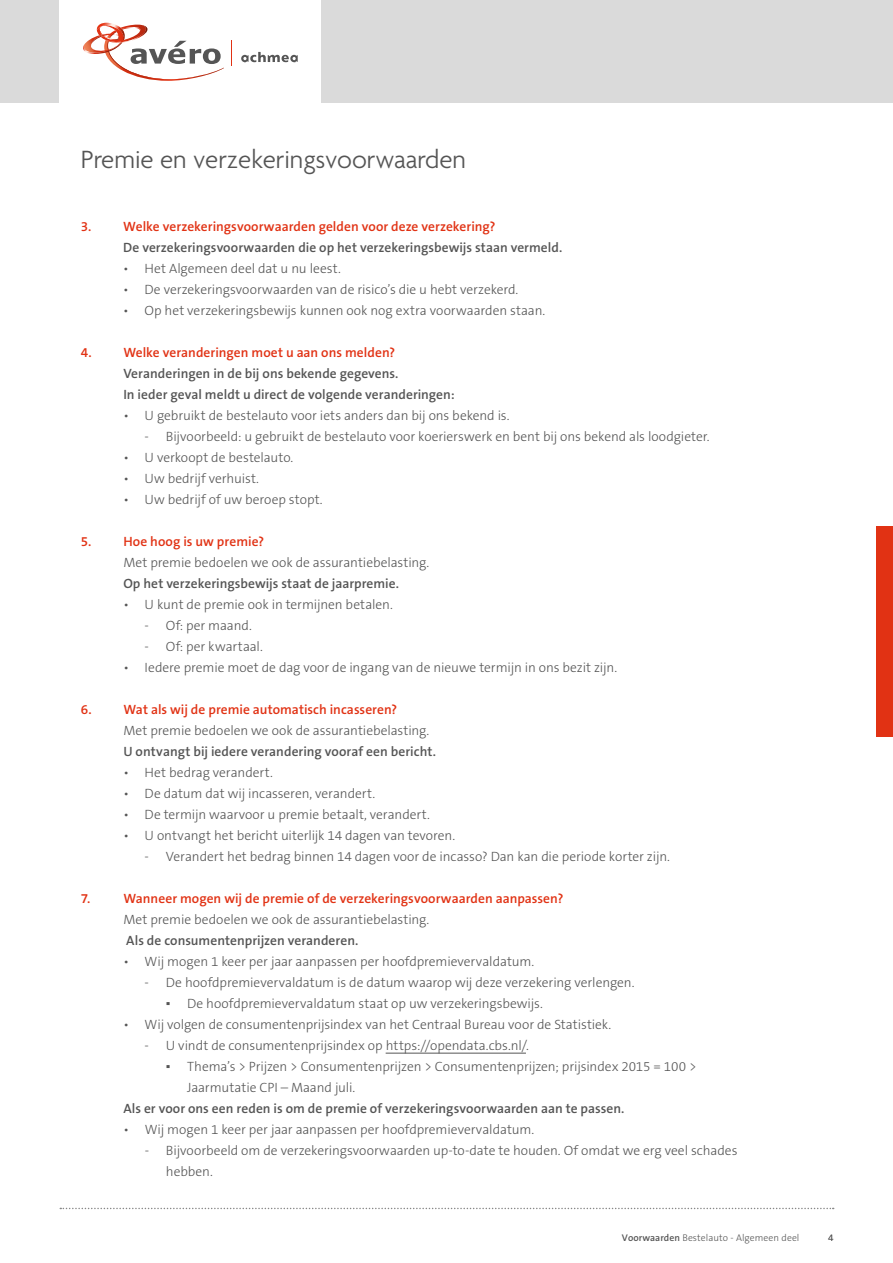
<style>
.page{position:relative;width:893px;height:1263px;background:#fff}
.page>*{position:absolute;margin:0;border:0;box-sizing:border-box;transform-origin:0 0}
.t1{font:300 27px "Agenda";color:#555}
.t2{font:300 13.5px/21px "The Sans B3";letter-spacing:-.005em;color:#555}
.t3{font:600 13.5px/21px "The Sans B6";letter-spacing:.005em;color:#555}
.t4{font:600 13.5px "The Sans B6";letter-spacing:.005em;color:#e13214}
.t5{font:300 9.75px "The Sans B3";letter-spacing:.005em;color:#555}
.s1{font-family:"Verdana";font-weight:400}
.s2{font-family:"The Sans B6";font-weight:600}
</style>
<div class="page">
<div style="left:0;top:0;width:893px;height:103px;background:#dadada"></div>
<div style="left:60px;top:0;width:261px;height:103px;background:#fff"></div>
<svg style="left:241px;top:52px;width:57px;height:10px"></svg>
<svg style="left:83px;top:22px;width:141px;height:59px"></svg>
<svg style="left:231px;top:41px;width:1px;height:25px"></svg>
<svg style="left:60px;top:1208px;width:774px;height:1px"></svg>
<div style="left:876px;top:526px;width:17px;height:211px;background:#e13214"></div>
<hr style="left:386px;top:1053px;width:140px;height:1px;background:#555">
<h1 class="t1" style="left:81px;top:145px;width:387px">Premie en verzekeringsvoorwaarden</h1>
<p class="t4" style="left:81px;top:219px;width:416px">3. Welke verzekeringsvoorwaarden gelden voor deze verzekering?</p>
<p class="t3" style="left:123px;top:238px;width:441px">De verzekeringsvoorwaarden die op het verzekeringsbewijs staan vermeld.</p>
<p class="t2" style="left:123px;top:259px;width:219px">• Het Algemeen deel dat u nu leest.</p>
<p class="t2" style="left:123px;top:280px;width:397px">• De verzekeringsvoorwaarden van de risico’s die u hebt verzekerd.</p>
<p class="t2" style="left:123px;top:301px;width:424px">• Op het verzekeringsbewijs kunnen ook nog extra voorwaarden staan.</p>
<p class="t4" style="left:81px;top:345px;width:316px">4. Welke veranderingen moet u aan ons melden?</p>
<p class="t3" style="left:123px;top:364px;width:333px">Veranderingen in de bij ons bekende gegevens.<br>In ieder geval meldt u direct de volgende veranderingen:</p>
<p class="t2" style="left:123px;top:406px;width:388px">• U gebruikt de bestelauto voor iets anders dan bij ons bekend is.</p>
<p class="t2" style="left:145px;top:427px;width:567px">- Bijvoorbeeld: u gebruikt de bestelauto voor koerierswerk en bent bij ons bekend als loodgieter.</p>
<p class="t2" style="left:123px;top:448px;width:172px">• U verkoopt de bestelauto.</p>
<p class="t2" style="left:123px;top:469px;width:137px">• Uw bedrijf verhuist.</p>
<p class="t2" style="left:123px;top:490px;width:201px">• Uw bedrijf of uw beroep stopt.</p>
<p class="t4" style="left:81px;top:534px;width:185px">5. Hoe hoog is uw premie?</p>
<p class="t2" style="left:123px;top:553px;width:307px">Met premie bedoelen we ook de assurantiebelasting.</p>
<p class="t3" style="left:123px;top:574px;width:277px">Op het verzekeringsbewijs staat de jaarpremie.</p>
<p class="t2" style="left:123px;top:595px;width:271px">• U kunt de premie ook in termijnen betalen.</p>
<p class="t2" style="left:145px;top:616px;width:109px">- Of: per maand.</p>
<p class="t2" style="left:145px;top:637px;width:120px">- Of: per kwartaal.</p>
<p class="t2" style="left:123px;top:658px;width:495px">• Iedere premie moet de dag voor de ingang van de nieuwe termijn in ons bezit zijn.</p>
<p class="t4" style="left:81px;top:702px;width:318px">6. Wat als wij de premie automatisch incasseren?</p>
<p class="t2" style="left:123px;top:721px;width:307px">Met premie bedoelen we ook de assurantiebelasting.</p>
<p class="t3" style="left:123px;top:742px;width:314px">U ontvangt bij iedere verandering vooraf een bericht.</p>
<p class="t2" style="left:123px;top:763px;width:151px">• Het bedrag verandert.</p>
<p class="t2" style="left:123px;top:784px;width:253px">• De datum dat wij incasseren, verandert.</p>
<p class="t2" style="left:123px;top:805px;width:308px">• De termijn waarvoor u premie betaalt, verandert.</p>
<p class="t2" style="left:123px;top:826px;width:333px">• U ontvangt het bericht uiterlijk 14 dagen van tevoren.</p>
<p class="t2" style="left:145px;top:847px;width:527px">- Verandert het bedrag binnen 14 dagen voor de incasso? Dan kan die periode korter zijn.</p>
<p class="t4" style="left:81px;top:892px;width:11px">7.</p>
<p class="t4" style="left:123px;top:892px;width:442px">Wanneer mogen wij de premie of de verzekeringsvoorwaarden aanpassen?</p>
<p class="t2" style="left:123px;top:910px;width:307px">Met premie bedoelen we ook de assurantiebelasting.</p>
<p class="t3" style="left:126px;top:931px;width:234px">Als de consumentenprijzen veranderen.</p>
<p class="t2" style="left:123px;top:952px;width:412px">• Wij mogen 1 keer per jaar aanpassen per hoofdpremievervaldatum.</p>
<p class="t2" style="left:145px;top:973px;width:491px">- De hoofdpremievervaldatum is de datum waarop wij deze verzekering verlengen.</p>
<p class="t2" style="left:166px;top:994px;width:378px"><span class="s1">▪</span> De hoofdpremievervaldatum staat op uw verzekeringsbewijs.</p>
<p class="t2" style="left:123px;top:1015px;width:489px">• Wij volgen de consumentenprijsindex van het Centraal Bureau voor de Statistiek.</p>
<p class="t2" style="left:145px;top:1036px;width:386px">- U vindt de consumentenprijsindex op https://opendata.cbs.nl/.</p>
<p class="t2" style="left:187px;top:1057px;width:511px;text-indent:-21px"><span class="s1">▪</span> Thema’s &gt; Prijzen &gt; Consumentenprijzen &gt; Consumentenprijzen; prijsindex 2015 = 100 &gt;<br>Jaarmutatie CPI – Maand juli.</p>
<p class="t3" style="left:123px;top:1099px;width:503px">Als er voor ons een reden is om de premie of verzekeringsvoorwaarden aan te passen.</p>
<p class="t2" style="left:123px;top:1120px;width:412px">• Wij mogen 1 keer per jaar aanpassen per hoofdpremievervaldatum.</p>
<p class="t2" style="left:166px;top:1141px;width:573px;text-indent:-21px">- Bijvoorbeeld om de verzekeringsvoorwaarden up-to-date te houden. Of omdat we erg veel schades hebben.</p>
<p class="t5" style="left:622px;top:1233px;width:179px"><span class="s2">Voorwaarden</span> Bestelauto - Algemeen deel</p>
<p class="t5" style="left:828px;top:1233px;width:7px">4</p>
</div>
